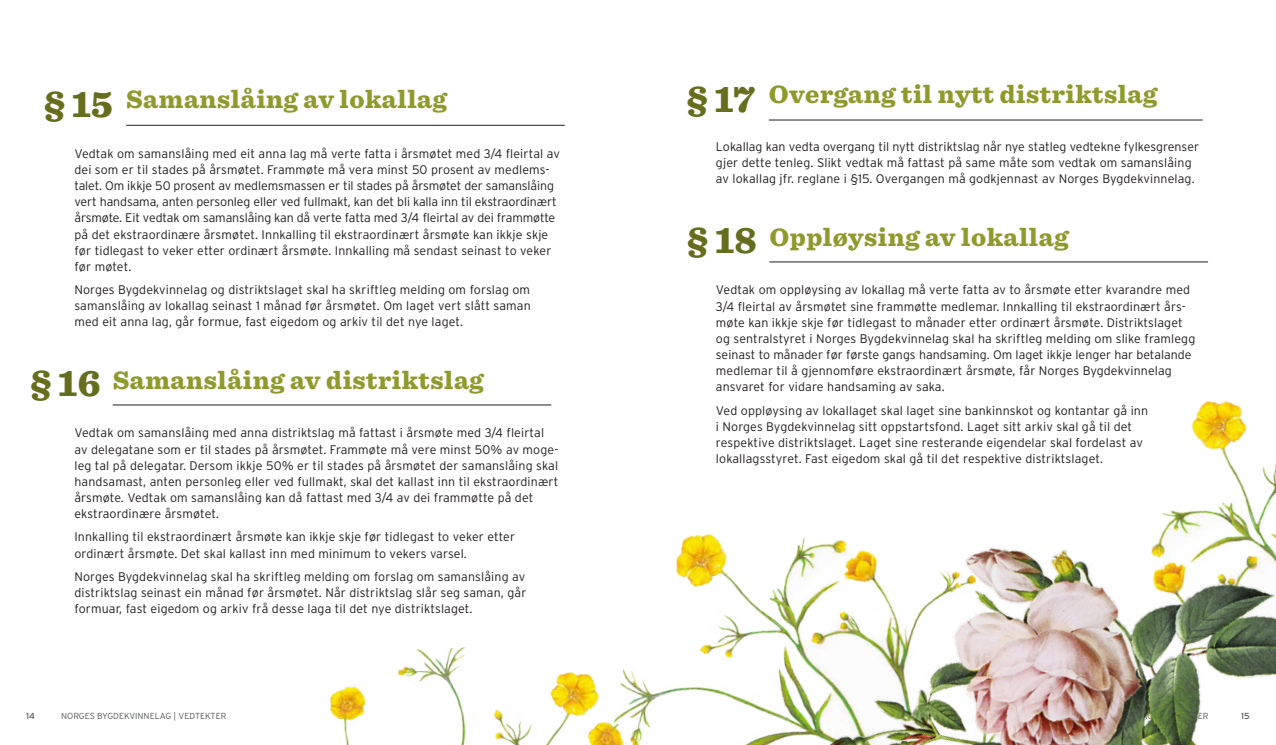
<style>
.page{position:relative;width:1276px;height:745px;background:#fff}
.page>*{position:absolute;margin:0;border:0;box-sizing:border-box;transform-origin:0 0}
.t1{font:900 38.75px "Sentinel";color:#636f1d}
.t2{font:900 26.25px "Sentinel";letter-spacing:.02em;color:#8e9b2c}
.t3{font:300 12.38px/16.1px "Interstate";letter-spacing:.01em;color:#231f20}
.t4{font:300 12.38px/16.1px "Interstate";letter-spacing:-.01em;color:#231f20}
.t5{font:300 8.75px "Interstate";color:#57585a}
.t6{font:8.75px "Interstate";color:#57585a}
</style>
<div class="page">
<hr style="left:126px;top:125px;width:439px;height:1px;background:#231f20">
<hr style="left:113px;top:404px;width:438px;height:1px;background:#231f20">
<hr style="left:769px;top:120px;width:433px;height:1px;background:#231f20">
<hr style="left:769px;top:261px;width:439px;height:1px;background:#231f20">
<img style="left:329px;top:647px;width:264px;height:97px">
<img style="left:525px;top:679px;width:85px;height:65px">
<img style="left:610px;top:533px;width:157px;height:211px">
<img style="left:767px;top:401px;width:509px;height:343px">
<h2 class="t2" style="left:126px;top:78px;width:322px">Samanslåing av lokallag</h2>
<p class="t4" style="left:74px;top:145px;width:487px">Vedtak om samanslåing med eit anna lag må verte fatta i årsmøtet med 3/4 fleirtal av dei som er til stades på årsmøtet. Frammøte må vera minst 50 prosent av medlems&shy;talet. Om ikkje 50 prosent av medlemsmassen er til stades på årsmøtet der samanslåing vert handsama, anten personleg eller ved fullmakt, kan det bli kalla inn til ekstraordinært årsmøte. Eit vedtak om samanslåing kan då verte fatta med 3/4 fleirtal av dei frammøtte på det ekstraordinære årsmøtet. Innkalling til ekstraordinært årsmøte kan ikkje skje før tidlegast to veker etter ordinært årsmøte. Innkalling må sendast seinast to veker før møtet.</p>
<p class="t3" style="left:74px;top:281px;width:458px;text-align:justify">Norges Bygdekvinnelag og distriktslaget skal ha skriftleg melding om forslag om samanslåing av lokallag seinast 1 månad før årsmøtet. Om laget vert slått saman med eit anna lag, går formue, fast eigedom og arkiv til det nye laget.</p>
<h2 class="t2" style="left:113px;top:359px;width:372px">Samanslåing av distriktslag</h2>
<p class="t3" style="left:74px;top:424px;width:485px">Vedtak om samanslåing med anna distriktslag må fattast i årsmøte med 3/4 fleirtal av delegatane som er til stades på årsmøtet. Frammøte må vere minst 50% av moge&shy;leg tal på delegatar. Dersom ikkje 50% er til stades på årsmøtet der samanslåing skal handsamast, anten personleg eller ved fullmakt, skal det kallast inn til ekstraordinært årsmøte. Vedtak om samanslåing kan då fattast med 3/4 av dei frammøtte på det ekstraordinære årsmøtet.</p>
<p class="t3" style="left:74px;top:528px;width:442px">Innkalling til ekstraordinært årsmøte kan ikkje skje før tidlegast to veker etter ordinært årsmøte. Det skal kallast inn med minimum to vekers varsel.</p>
<p class="t3" style="left:74px;top:568px;width:453px;text-align:justify">Norges Bygdekvinnelag skal ha skriftleg melding om forslag om samanslåing av distriktslag seinast ein månad før årsmøtet. Når distriktslag slår seg saman, går formuar, fast eigedom og arkiv frå desse laga til det nye distriktslaget.</p>
<h1 class="t1" style="left:44px;top:73px;width:70px">§ 15</h1>
<h1 class="t1" style="left:31px;top:352px;width:72px">§ 16</h1>
<h2 class="t2" style="left:769px;top:73px;width:390px">Overgang til nytt distriktslag</h2>
<p class="t3" style="left:716px;top:138px;width:485px">Lokallag kan vedta overgang til nytt distriktslag når nye statleg vedtekne fylkesgrenser gjer dette tenleg. Slikt vedtak må fattast på same måte som vedtak om samanslåing av lokallag jfr. reglane i §15. Overgangen må godkjennast av Norges Bygdekvinnelag.</p>
<h1 class="t1" style="left:687px;top:68px;width:70px">§ 17</h1>
<h2 class="t2" style="left:769px;top:216px;width:301px">Oppløysing av lokallag</h2>
<p class="t3" style="left:716px;top:281px;width:481px">Vedtak om oppløysing av lokallag må verte fatta av to årsmøte etter kvarandre med 3/4 fleirtal av årsmøtet sine frammøtte medlemar. Innkalling til ekstraordinært års&shy;møte kan ikkje skje før tidlegast to månader etter ordinært årsmøte. Distriktslaget og sentralstyret i Norges Bygdekvinnelag skal ha skriftleg melding om slike framlegg seinast to månader før første gangs handsaming. Om laget ikkje lenger har betalande medlemar til å gjennomføre ekstraordinært årsmøte, får Norges Bygdekvinnelag ansvaret for vidare handsaming av saka.</p>
<p class="t3" style="left:716px;top:402px;width:434px">Ved oppløysing av lokallaget skal laget sine bankinnskot og kontantar gå inn i Norges Bygdekvinnelag sitt oppstartsfond. Laget sitt arkiv skal gå til det respektive distriktslaget. Laget sine resterande eigendelar skal fordelast av lokallagsstyret. Fast eigedom skal gå til det respektive distriktslaget.</p>
<h1 class="t1" style="left:687px;top:209px;width:71px">§ 18</h1>
<p class="t6" style="left:26px;top:710px;width:10px">14</p>
<p class="t5" style="left:61px;top:710px;width:167px">NORGES BYGDEKVINNELAG | VEDTEKTER</p>
<p class="t6" style="left:1241px;top:710px;width:10px">15</p>
</div>
